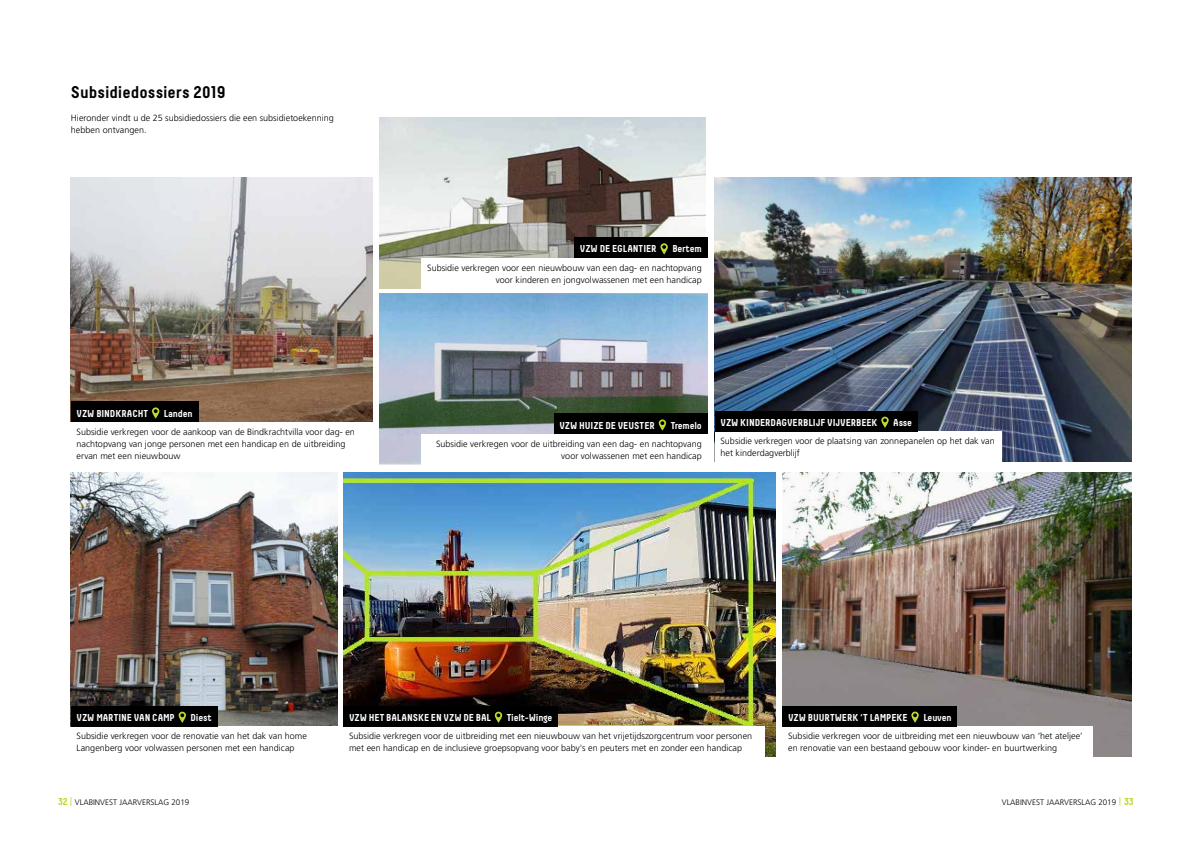
<style>
.page{position:relative;width:1191px;height:842px;background:#fff}
.page>*{position:absolute;margin:0;border:0;box-sizing:border-box;transform-origin:0 0}
.t1{font:700 17px "Decima";color:#000}
.t2{font:700 10px "Decima";letter-spacing:-.01em;color:#fff}
.t3{font:300 9px/12px "Frutiger";letter-spacing:.005em;color:#000}
.t4{font:300 8px "Frutiger";color:#000}
.s1{font-family:"Decima";font-weight:700;font-size:10px;color:#bfd730}
.s2{font-family:"Decima";font-weight:400;font-size:10px;color:#bfd730}
</style>
<div class="page">
<img style="left:71px;top:177px;width:302px;height:245px">
<img style="left:715px;top:177px;width:416px;height:285px">
<img style="left:71px;top:472px;width:266px;height:254px">
<img style="left:782px;top:472px;width:349px;height:285px">
<img style="left:343px;top:472px;width:432px;height:285px">
<img style="left:379px;top:118px;width:326px;height:171px">
<img style="left:379px;top:294px;width:328px;height:171px">
<div style="left:715px;top:431px;width:286px;height:31px;background:#fff"></div>
<div style="left:343px;top:726px;width:421px;height:31px;background:#fff"></div>
<div style="left:782px;top:726px;width:311px;height:31px;background:#fff"></div>
<div style="left:420px;top:434px;width:287px;height:31px;background:#fff"></div>
<div style="left:420px;top:258px;width:287px;height:31px;background:#fff"></div>
<div style="left:71px;top:402px;width:127px;height:20px;background:#000"></div>
<svg style="left:152px;top:407px;width:7px;height:12px"></svg>
<div style="left:715px;top:411px;width:203px;height:20px;background:#000"></div>
<svg style="left:881px;top:417px;width:7px;height:11px"></svg>
<div style="left:343px;top:706px;width:215px;height:20px;background:#000"></div>
<svg style="left:495px;top:712px;width:7px;height:11px"></svg>
<div style="left:71px;top:706px;width:146px;height:20px;background:#000"></div>
<svg style="left:179px;top:712px;width:7px;height:11px"></svg>
<div style="left:782px;top:706px;width:175px;height:20px;background:#000"></div>
<svg style="left:911px;top:711px;width:7px;height:12px"></svg>
<div style="left:554px;top:414px;width:153px;height:20px;background:#000"></div>
<svg style="left:658px;top:419px;width:8px;height:12px"></svg>
<div style="left:574px;top:238px;width:133px;height:20px;background:#000"></div>
<svg style="left:660px;top:243px;width:8px;height:11px"></svg>
<h1 class="t1" style="left:71px;top:82px;width:156px">Subsidiedossiers 2019</h1>
<p class="t3" style="left:71px;top:112px;width:264px">Hieronder vindt u de 25 subsidiedossiers die een subsidietoekenning hebben ontvangen.</p>
<p class="t2" style="left:580px;top:243px;width:78px">VZW DE EGLANTIER</p>
<p class="t2" style="left:672px;top:243px;width:31px">Bertem</p>
<p class="t3" style="left:427px;top:262px;width:276px;text-align:right">Subsidie verkregen voor een nieuwbouw van een dag- en nachtopvang voor kinderen en jongvolwassenen met een handicap</p>
<p class="t2" style="left:77px;top:407px;width:73px">VZW BINDKRACHT</p>
<p class="t2" style="left:164px;top:407px;width:30px">Landen</p>
<p class="t2" style="left:720px;top:416px;width:158px">VZW KINDERDAGVERBLIJF VIJVERBEEK</p>
<p class="t2" style="left:893px;top:416px;width:20px">Asse</p>
<p class="t2" style="left:559px;top:419px;width:97px">VZW HUIZE DE VEUSTER</p>
<p class="t2" style="left:670px;top:419px;width:33px">Tremelo</p>
<p class="t3" style="left:77px;top:426px;width:280px">Subsidie verkregen voor de aankoop van de Bindkrachtvilla voor dag- en nachtopvang van jonge personen met een handicap en de uitbreiding ervan met een nieuwbouw</p>
<p class="t3" style="left:720px;top:435px;width:276px">Subsidie verkregen voor de plaatsing van zonnepanelen op het dak van het kinderdagverblijf</p>
<p class="t3" style="left:436px;top:438px;width:267px;text-align:right">Subsidie verkregen voor de uitbreiding van een dag- en nachtopvang voor volwassenen met een handicap</p>
<p class="t2" style="left:77px;top:711px;width:100px">VZW MARTINE VAN CAMP</p>
<p class="t2" style="left:191px;top:711px;width:23px">Diest</p>
<p class="t2" style="left:349px;top:711px;width:143px">VZW HET BALANSKE EN VZW DE BAL</p>
<p class="t2" style="left:507px;top:711px;width:47px">Tielt-Winge</p>
<p class="t2" style="left:788px;top:711px;width:121px">VZW BUURTWERK ‘T LAMPEKE</p>
<p class="t2" style="left:923px;top:711px;width:30px">Leuven</p>
<p class="t3" style="left:77px;top:730px;width:232px">Subsidie verkregen voor de renovatie van het dak van home<br>Langenberg voor volwassen personen met een handicap</p>
<p class="t3" style="left:788px;top:730px;width:296px">Subsidie verkregen voor de uitbreiding met een nieuwbouw van ‘het ateljee’ en renovatie van een bestaand gebouw voor kinder- en buurtwerking</p>
<p class="t3" style="left:349px;top:730px;width:404px">Subsidie verkregen voor de uitbreiding met een nieuwbouw van het vrijetijdszorgcentrum voor personen met een handicap en de inclusieve groepsopvang voor baby's en peuters met en zonder een handicap</p>
<p class="t4" style="left:58px;top:798px;width:133px"><span class="s1">32</span> <span class="s2">|</span> VLABINVEST JAARVERSLAG 2019</p>
<p class="t4" style="left:1002px;top:798px;width:133px">VLABINVEST JAARVERSLAG 2019 <span class="s2">|</span> <span class="s1">33</span></p>
</div>
